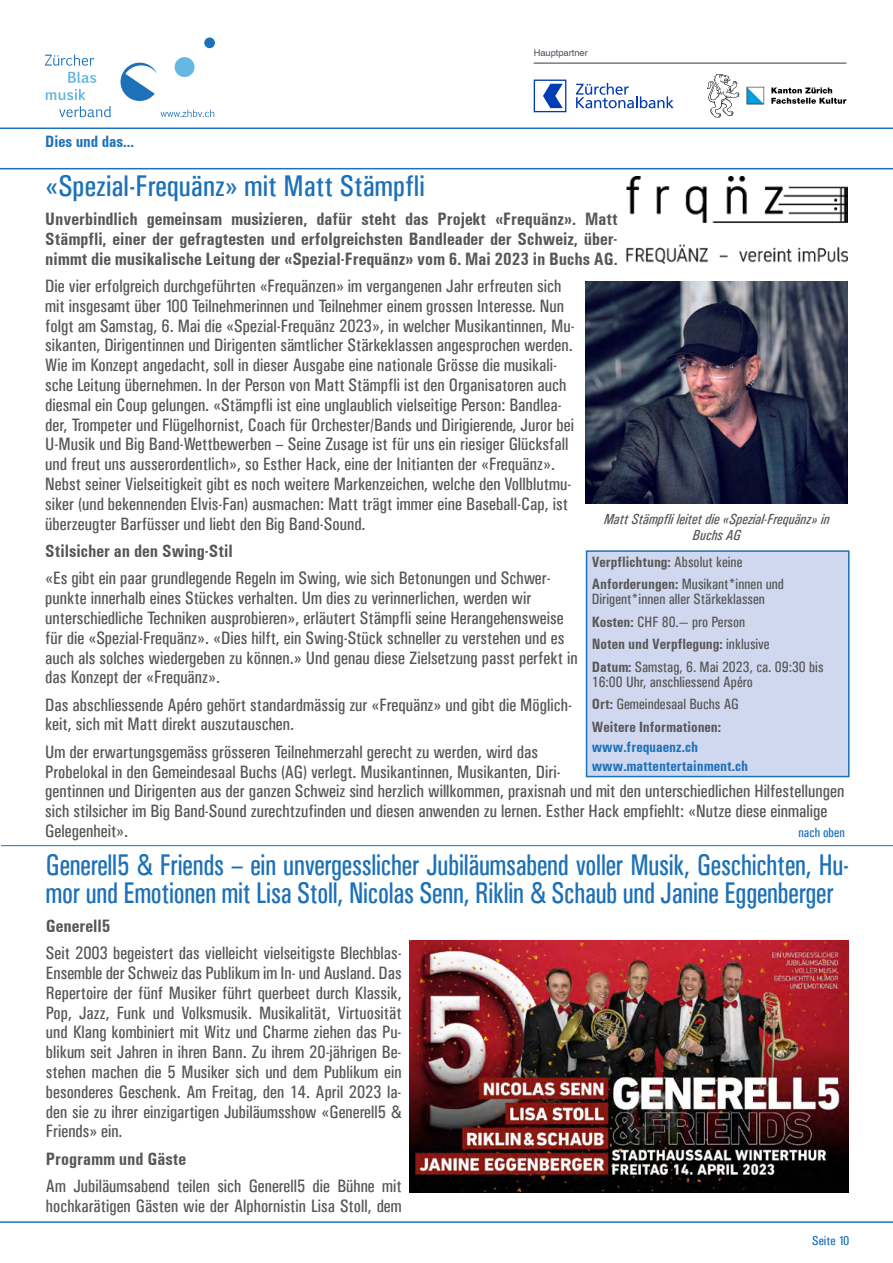
<style>
.page{position:relative;width:893px;height:1263px;background:#fff}
.page>*{position:absolute;margin:0;border:0;box-sizing:border-box;transform-origin:0 0}
.t1{font:30px/28.5px "Univers Condensed";letter-spacing:-.01em;color:#1d71b8;scale:.9 1}
.t2{font:30px "Univers Condensed";letter-spacing:-.01em;color:#1d71b8}
.t3{font:18px/19.8px "Univers Condensed";color:#575756}
.t4{font:700 condensed 18px/19.8px "Univers";color:#575756;text-align:justify}
.t5{font:700 condensed 16.5px "Univers";color:#1d71b8}
.t6{font:15px/15px "Univers Condensed";color:#575756}
.t7{font:700 condensed 15px "Univers";color:#575756}
.t8{font:700 condensed 15px/19.8px "Univers";color:#1d71b8}
.t9{font:italic 14.7px/16px "Univers Condensed";color:#575756;text-align:center}
.t10{font:13.5px "Univers Condensed";color:#1d71b8}
.t11{font:12.9px "Univers Condensed";color:#1d71b8;scale:1.05 1}
.t12{font:9.3px "Helvetica";color:#4a5058}
.s1{font-family:"Univers Condensed";font-weight:400;font-stretch:normal}
.s2{font-family:"Univers";font-weight:700;font-stretch:condensed}
</style>
<div class="page">
<svg style="left:45px;top:55px;width:49px;height:11px"></svg>
<svg style="left:68px;top:72px;width:28px;height:11px"></svg>
<svg style="left:46px;top:89px;width:40px;height:11px"></svg>
<svg style="left:59px;top:106px;width:52px;height:11px"></svg>
<svg style="left:121px;top:63px;width:36px;height:38px"></svg>
<div style="left:175px;top:57px;width:20px;height:20px;background:#64b8e1;border-radius:50%"></div>
<div style="left:204px;top:38px;width:11px;height:10px;background:#1d71b8;border-radius:50%"></div>
<svg style="left:161px;top:110px;width:53px;height:7px"></svg>
<svg style="left:534px;top:80px;width:32px;height:32px"></svg>
<svg style="left:576px;top:83px;width:98px;height:25px"></svg>
<svg style="left:771px;top:87px;width:75px;height:17px"></svg>
<svg style="left:707px;top:74px;width:32px;height:44px"></svg>
<svg style="left:747px;top:87px;width:17px;height:17px"></svg>
<hr style="left:534px;top:63px;width:312px;height:1px;background:#4a5058">
<hr style="left:0;top:1221px;width:893px;height:2px;background:#1d71b8">
<hr style="left:0;top:128px;width:893px;height:1px;background:#1d71b8">
<hr style="left:0;top:168px;width:893px;height:1px;background:#1d71b8">
<img style="left:626px;top:176px;width:222px;height:89px">
<img style="left:586px;top:281px;width:262px;height:223px">
<div style="left:586px;top:551px;width:263px;height:225px;background:#d0d8ef"></div>
<div style="left:586px;top:550px;width:263px;height:227px;border:2px solid #1d71b8"></div>
<hr style="left:1px;top:845px;width:892px;height:1px;background:#1d71b8">
<img style="left:409px;top:940px;width:440px;height:253px">
<p class="t12" style="left:534px;top:47px;width:56px">Hauptpartner</p>
<p class="t5" style="left:45px;top:132px;width:90px">Dies und das...</p>
<h1 class="t2" style="left:45px;top:168px;width:381px">«Spezial-Frequänz» mit Matt Stämpfli</h1>
<p class="t4" style="left:45px;top:209px;width:574px">Unverbindlich gemeinsam musizieren, dafür steht das Projekt «Frequänz». Matt Stämpfli, einer der gefragtesten und erfolgreichsten Bandleader der Schweiz, über&shy;nimmt die musikalische Leitung der «Spezial-Frequänz» vom 6. Mai 2023 in Buchs AG.</p>
<p class="t3" style="left:45px;top:276px;width:531px">Die vier erfolgreich durchgeführten «Frequänzen» im vergangenen Jahr erfreuten sich mit insgesamt über 100 Teilnehmerinnen und Teilnehmer einem grossen Interesse. Nun folgt am Samstag, 6. Mai die «Spezial-Frequänz 2023», in welcher Musikantinnen, Mu&shy;sikanten, Dirigentinnen und Dirigenten sämtlicher Stärkeklassen angesprochen werden.<br>Wie im Konzept angedacht, soll in dieser Ausgabe eine nationale Grösse die musikali&shy;sche Leitung übernehmen. In der Person von Matt Stämpfli ist den Organisatoren auch diesmal ein Coup gelungen. «Stämpfli ist eine unglaublich vielseitige Person: Bandlea&shy;der, Trompeter und Flügelhornist, Coach für Orchester/Bands und Dirigierende, Juror bei U-Musik und Big Band-Wettbewerben – Seine Zusage ist für uns ein riesiger Glücksfall und freut uns ausserordentlich», so Esther Hack, eine der Initianten der «Frequänz».<br>Nebst seiner Vielseitigkeit gibt es noch weitere Markenzeichen, welche den Vollblutmu&shy;siker (und bekennenden Elvis-Fan) ausmachen: Matt trägt immer eine Baseball-Cap, ist überzeugter Barfüsser und liebt den Big Band-Sound.</p>
<p class="t4" style="left:45px;top:541px;width:189px">Stilsicher an den Swing-Stil</p>
<p class="t3" style="left:45px;top:568px;width:534px">«Es gibt ein paar grundlegende Regeln im Swing, wie sich Betonungen und Schwer&shy;punkte innerhalb eines Stückes verhalten. Um dies zu verinnerlichen, werden wir unterschiedliche Techniken ausprobieren», erläutert Stämpfli seine Herangehensweise für die «Spezial-Frequänz». «Dies hilft, ein Swing-Stück schneller zu verstehen und es auch als solches wiedergeben zu können.» Und genau diese Zielsetzung passt perfekt in das Konzept der «Frequänz».</p>
<p class="t3" style="left:45px;top:695px;width:528px">Das abschliessende Apéro gehört standardmässig zur «Frequänz» und gibt die Möglich&shy;keit, sich mit Matt direkt auszutauschen.</p>
<p class="t3" style="left:45px;top:742px;width:801px">Um der erwartungsgemäss grösseren Teilnehmerzahl gerecht zu werden, wird das<br>Probelokal in den Gemeindesaal Buchs (AG) verlegt. Musikantinnen, Musikanten, Diri-<br>gentinnen und Dirigenten aus der ganzen Schweiz sind herzlich willkommen, praxisnah und mit den unterschiedlichen Hilfestellungen sich stilsicher im Big Band-Sound zurechtzufinden und diesen anwenden zu lernen. Esther Hack empfiehlt: «Nutze diese einmalige Gelegenheit».</p>
<p class="t9" style="left:604px;top:511px;width:227px">Matt Stämpfli leitet die «Spezial-Frequänz» in<br>Buchs AG</p>
<p class="t7" style="left:592px;top:553px;width:152px">Verpflichtung: <span class="s1">Absolut keine</span></p>
<p class="t6" style="left:592px;top:577px;width:194px"><span class="s2">Anforderungen:</span> Musikant*innen und<br>Dirigent*innen aller Stärkeklassen</p>
<p class="t6" style="left:592px;top:614px;width:155px"><span class="s2">Kosten:</span> CHF 80.— pro Person</p>
<p class="t7" style="left:592px;top:635px;width:179px">Noten und Verpflegung: <span class="s1">inklusive</span></p>
<p class="t6" style="left:592px;top:659px;width:233px"><span class="s2">Datum:</span> Samstag, 6. Mai 2023, ca. 09:30 bis<br>16:00 Uhr, anschliessend Apéro</p>
<p class="t6" style="left:592px;top:697px;width:149px"><span class="s2">Ort:</span> Gemeindesaal Buchs AG</p>
<p class="t7" style="left:592px;top:718px;width:131px">Weitere Informationen:</p>
<p class="t8" style="left:592px;top:736px;width:158px">www.frequaenz.ch www.mattentertainment.ch</p>
<p class="t10" style="left:798px;top:824px;width:48px">nach oben</p>
<h1 class="t1" style="left:46px;top:850px;width:894px">Generell5 &amp; Friends – ein unvergesslicher Jubiläumsabend voller Musik, Geschichten, Hu&shy;mor und Emotionen mit Lisa Stoll, Nicolas Senn, Riklin &amp; Schaub und Janine Eggenberger</h1>
<p class="t4" style="left:46px;top:916px;width:66px">Generell5</p>
<p class="t3" style="left:46px;top:943px;width:357px;text-align:justify">Seit 2003 begeistert das vielleicht vielseitigste Blechblas-Ensemble der Schweiz das Publikum im In- und Ausland. Das Repertoire der fünf Musiker führt querbeet durch Klassik, Pop, Jazz, Funk und Volksmusik. Musikalität, Virtuosität und Klang kombiniert mit Witz und Charme ziehen das Pu&shy;blikum seit Jahren in ihren Bann. Zu ihrem 20-jährigen Be&shy;stehen machen die 5 Musiker sich und dem Publikum ein besonderes Geschenk. Am Freitag, den 14. April 2023 la&shy;den sie zu ihrer einzigartigen Jubiläumsshow «Generell5 &amp; Friends» ein.</p>
<p class="t4" style="left:46px;top:1149px;width:142px">Programm und Gäste</p>
<p class="t3" style="left:46px;top:1176px;width:357px">Am Jubiläumsabend teilen sich Generell5 die Bühne mit hochkarätigen Gästen wie der Alphornistin Lisa Stoll, dem</p>
<p class="t11" style="left:812px;top:1233px;width:37px">Seite 10</p>
</div>
